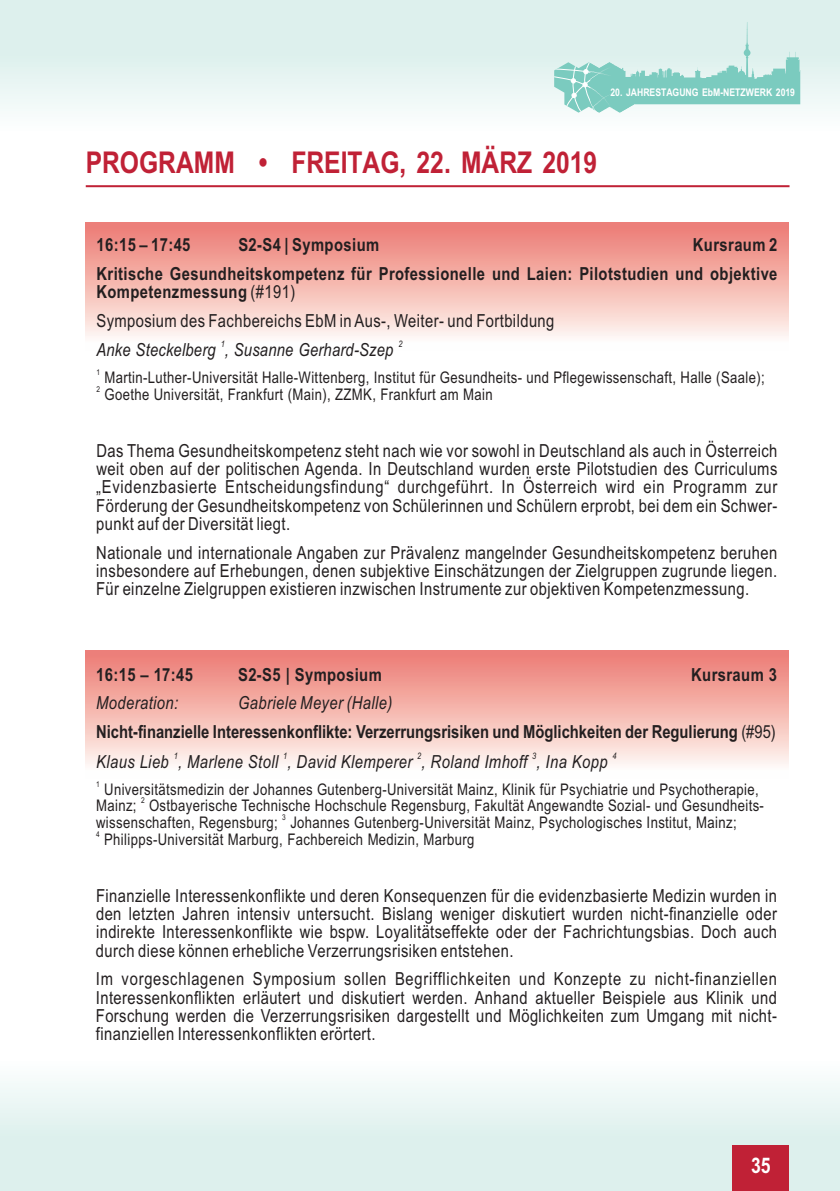
<style>
.page{position:relative;width:840px;height:1191px;background:#fff}
.page>*{position:absolute;margin:0;border:0;box-sizing:border-box;transform-origin:0 0}
.t1{font:700 30px "Arial Narrow";color:#c02136}
.t2{font:700 21.6px "Arial Narrow";color:#fff}
.t3{font:18px/18.4px "Arial Narrow";letter-spacing:.025em;color:#231f20;text-align:justify}
.t4{font:700 18px/28.8px "Arial Narrow";letter-spacing:.025em;color:#231f20;text-align:right}
.t5{font:700 18px/28.8px "Arial Narrow";color:#231f20}
.t6{font:italic 18px "Arial Narrow";letter-spacing:.025em;color:#231f20}
.t7{font:16px "Arial Narrow";letter-spacing:.025em;color:#231f20}
.t8{font:700 10.6px "Arial Narrow";color:#fff}
.t9{font:italic 9px "Arial Narrow";color:#231f20}
.t10{font:8px "Arial Narrow";color:#231f20}
.s1{font-weight:700}
.s2{font-weight:400;font-style:italic}
.s3{font-weight:400}
</style>
<div class="page">
<div style="left:0;top:1058px;width:839px;height:133px;background:linear-gradient(to bottom,#f9fdfc,#d5ece8)"></div>
<div style="left:0;top:0;width:839px;height:132px;background:linear-gradient(to bottom,#d5ece9,#f8fcfb)"></div>
<div style="left:731px;top:1145px;width:57px;height:46px;background:#c02136"></div>
<svg style="left:554px;top:22px;width:245px;height:91px;background:#bbe3dd"></svg>
<div style="left:85px;top:223px;width:703px;height:127px;background:linear-gradient(to bottom,#ec786f,#fffffe)"></div>
<div style="left:85px;top:650px;width:703px;height:128px;background:linear-gradient(to bottom,#ec786e,#fffffd)"></div>
<hr style="left:86px;top:185px;width:703px;height:2px;background:#c02136">
<p class="t8" style="left:610px;top:88px;width:186px">20. JAHRESTAGUNG EbM-NETZWERK 2019</p>
<h1 class="t1" style="left:86px;top:151px;width:512px">PROGRAMM • FREITAG, 22. MÄRZ 2019</h1>
<p class="t4" style="left:96px;top:232px;width:95px">16:15 – 17:45</p>
<p class="t4" style="left:238px;top:232px;width:142px">S2-S4 | Symposium</p>
<p class="t4" style="left:96px;top:232px;width:682px">Kursraum 2<br>Kritische Gesundheitskompetenz für Professionelle und Laien: Pilotstudien und objektive</p>
<p class="t3" style="left:96px;top:279px;width:459px;line-height:28.6px"><span class="s1">Kompetenzmessung</span> (#191)<br>Symposium des Fachbereichs EbM in Aus-, Weiter- und Fortbildung</p>
<p class="t9" style="left:220px;top:341px;width:6px">1</p>
<p class="t9" style="left:398px;top:341px;width:6px">2</p>
<p class="t6" style="left:96px;top:343px;width:298px">Anke Steckelberg , Susanne Gerhard-Szep</p>
<p class="t10" style="left:96px;top:369px;width:5px">1</p>
<p class="t7" style="left:104px;top:371px;width:661px">Martin-Luther-Universität Halle-Wittenberg, Institut für Gesundheits- und Pflegewissenschaft, Halle (Saale);</p>
<p class="t10" style="left:96px;top:386px;width:5px">2</p>
<p class="t7" style="left:104px;top:388px;width:389px">Goethe Universität, Frankfurt (Main), ZZMK, Frankfurt am Main</p>
<p class="t3" style="left:96px;top:443px;width:682px">Das Thema Gesundheitskompetenz steht nach wie vor sowohl in Deutschland als auch in Österreich weit oben auf der politischen Agenda. In Deutschland wurden erste Pilotstudien des Curriculums „Evidenzbasierte Entscheidungsfindung“ durchgeführt. In Österreich wird ein Programm zur Förderung der Gesundheitskompetenz von Schülerinnen und Schülern erprobt, bei dem ein Schwer&shy;punkt auf der Diversität liegt.</p>
<p class="t3" style="left:96px;top:544px;width:682px">Nationale und internationale Angaben zur Prävalenz mangelnder Gesundheitskompetenz beruhen insbesondere auf Erhebungen, denen subjektive Einschätzungen der Zielgruppen zugrunde liegen.<br>Für einzelne Zielgruppen existieren inzwischen Instrumente zur objektiven Kompetenzmessung.</p>
<p class="t4" style="left:96px;top:662px;width:98px">16:15 – 17:45</p>
<p class="t4" style="left:238px;top:662px;width:145px">S2-S5 | Symposium</p>
<p class="t4" style="left:690px;top:662px;width:87px">Kursraum 3</p>
<p class="t6" style="left:96px;top:696px;width:84px">Moderation:</p>
<p class="t5" style="left:96px;top:690px;width:680px;text-indent:142px"><span class="s2">Gabriele Meyer (Halle)<br></span>Nicht-finanzielle Interessenkonflikte: Verzerrungsrisiken und Möglichkeiten der Regulierung <span class="s3">(#95)</span></p>
<p class="t9" style="left:174px;top:752px;width:6px">1</p>
<p class="t9" style="left:283px;top:752px;width:6px">1</p>
<p class="t9" style="left:417px;top:752px;width:6px">2</p>
<p class="t9" style="left:532px;top:752px;width:6px">3</p>
<p class="t9" style="left:612px;top:752px;width:6px">4</p>
<p class="t6" style="left:96px;top:754px;width:512px">Klaus Lieb , Marlene Stoll , David Klemperer , Roland Imhoff , Ina Kopp</p>
<p class="t10" style="left:96px;top:780px;width:5px">1</p>
<p class="t7" style="left:104px;top:783px;width:655px">Universitätsmedizin der Johannes Gutenberg-Universität Mainz, Klinik für Psychiatrie und Psychotherapie,</p>
<p class="t10" style="left:141px;top:797px;width:5px">2</p>
<p class="t7" style="left:96px;top:799px;width:669px">Mainz; Ostbayerische Technische Hochschule Regensburg, Fakultät Angewandte Sozial- und Gesundheits-</p>
<p class="t10" style="left:282px;top:814px;width:5px">3</p>
<p class="t7" style="left:96px;top:816px;width:642px">wissenschaften, Regensburg; Johannes Gutenberg-Universität Mainz, Psychologisches Institut, Mainz;</p>
<p class="t10" style="left:96px;top:831px;width:5px">4</p>
<p class="t7" style="left:104px;top:833px;width:372px">Philipps-Universität Marburg, Fachbereich Medizin, Marburg</p>
<p class="t3" style="left:96px;top:887px;width:682px">Finanzielle Interessenkonflikte und deren Konsequenzen für die evidenzbasierte Medizin wurden in den letzten Jahren intensiv untersucht. Bislang weniger diskutiert wurden nicht-finanzielle oder indirekte Interessenkonflikte wie bspw. Loyalitätseffekte oder der Fachrichtungsbias. Doch auch durch diese können erhebliche Verzerrungsrisiken entstehen.</p>
<p class="t3" style="left:96px;top:971px;width:682px">Im vorgeschlagenen Symposium sollen Begrifflichkeiten und Konzepte zu nicht-finanziellen Interessenkonflikten erläutert und diskutiert werden. Anhand aktueller Beispiele aus Klinik und Forschung werden die Verzerrungsrisiken dargestellt und Möglichkeiten zum Umgang mit nicht&shy;finanziellen Interessenkonflikten erörtert.</p>
<p class="t2" style="left:750px;top:1157px;width:21px">35</p>
</div>
